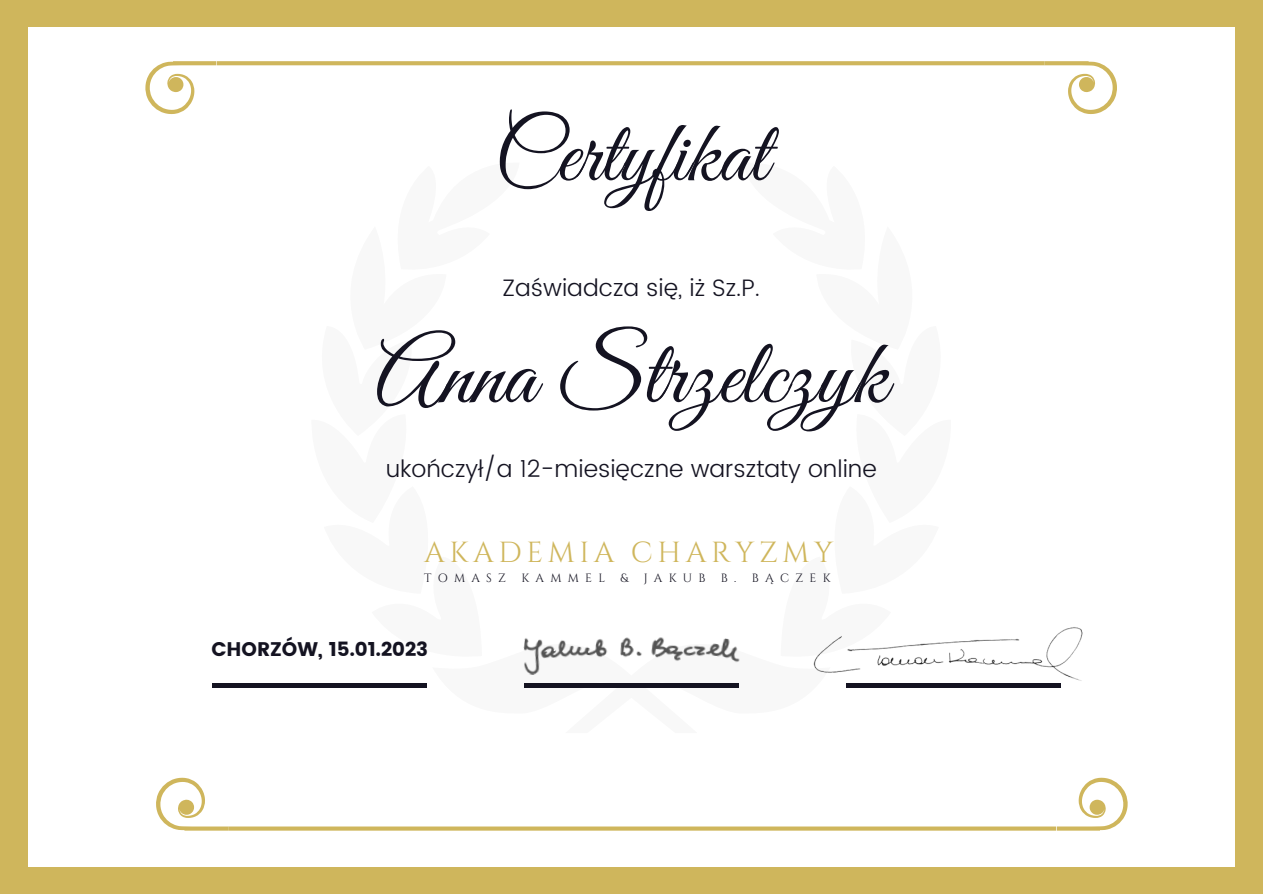
<style>
.page{position:relative;width:1263px;height:894px;background:#fff}
.page>*{position:absolute;margin:0;border:0;box-sizing:border-box;transform-origin:0 0}
.t1{font:92.85px "Great Vibes";color:#141321}
.t2{font:88.2px "Great Vibes";color:#141321}
.t3{font:28.95px "Cinzel";letter-spacing:.16em;color:#cfb65c}
.t4{font:300 23.85px "Poppins";color:#141321}
.t5{font:19.65px "Poppins";color:#141321}
.t6{font:12px "Cinzel";letter-spacing:.52em;color:#141321}
</style>
<div class="page">
<div style="left:0;top:0;width:1263px;height:893px;background:#cfb65c"></div>
<div style="left:28px;top:28px;width:1206px;height:837px;background:#fff"></div>
<svg style="left:145px;top:61px;width:899px;height:53px"></svg>
<svg style="left:1044px;top:61px;width:73px;height:53px"></svg>
<hr style="left:846px;top:683px;width:215px;height:4px;background:#141321">
<svg style="left:229px;top:777px;width:899px;height:53px"></svg>
<svg style="left:156px;top:777px;width:73px;height:53px"></svg>
<hr style="left:212px;top:683px;width:215px;height:4px;background:#141321">
<img style="left:813px;top:627px;width:270px;height:54px">
<img style="left:523px;top:637px;width:217px;height:51px">
<h2 class="t2" style="left:494px;top:105px;width:275px">Certyfikat</h2>
<p class="t4" style="left:503px;top:273px;width:259px">Zaświadcza się, iż Sz.P.</p>
<h1 class="t1" style="left:375px;top:323px;width:513px">Anna Strzelczyk</h1>
<p class="t4" style="left:386px;top:454px;width:492px">ukończył/a 12-miesięczne warsztaty online</p>
<p class="t3" style="left:424px;top:533px;width:411px">AKADEMIA CHARYZMY</p>
<p class="t6" style="left:424px;top:570px;width:83px">TOMASZ</p>
<p class="t6" style="left:521px;top:570px;width:85px">KAMMEL</p>
<p class="t6" style="left:621px;top:570px;width:9px">&amp;</p>
<p class="t6" style="left:644px;top:570px;width:63px">JAKUB</p>
<p class="t6" style="left:721px;top:570px;width:111px">B. BĄCZEK</p>
<p class="t5" style="left:211px;top:637px;width:218px">CHORZÓW, 15.01.2023</p>
</div>
